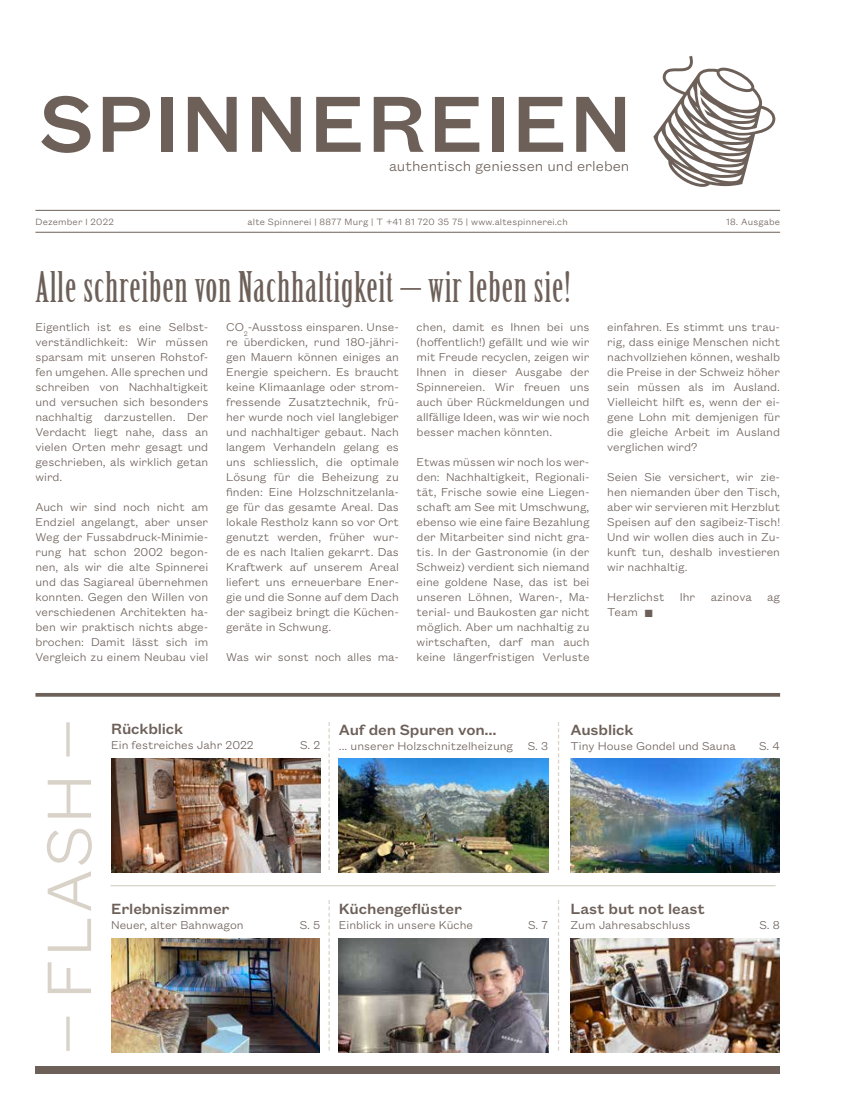
<style>
.page{position:relative;width:867px;height:1120px;background:#fff}
.page>*{position:absolute;margin:0;border:0;box-sizing:border-box;transform-origin:0 0}
.t1{font:500 87.25px "Founders Grotesk Text";letter-spacing:.02em;color:#6d6059}
.t2{font:300 68.88px "Founders Grotesk Text";letter-spacing:.03em;color:#d9d2c8}
.t3{font:41.25px "Birch Std";letter-spacing:.025em;color:#6d6059}
.t4{font:500 16.25px "Founders Grotesk Text";letter-spacing:-.01em;color:#6d6059}
.t5{font:300 15.62px "Founders Grotesk Text";color:#6d6059}
.t6{font:300 12.5px/15px "Founders Grotesk Text";color:#6d6059;text-align:justify}
.t7{font:300 10px "Founders Grotesk Text";letter-spacing:.02em;color:#6d6059}
</style>
<div class="page">
<hr style="left:35px;top:210px;width:745px;height:1px;background:#6d6059">
<hr style="left:35px;top:232px;width:745px;height:1px;background:#6d6059">
<svg style="left:35px;top:693px;width:745px;height:4px;background:#776b64"></svg>
<svg style="left:558px;top:900px;width:1px;height:150px"></svg>
<svg style="left:328px;top:900px;width:2px;height:150px"></svg>
<svg style="left:558px;top:722px;width:1px;height:148px"></svg>
<svg style="left:328px;top:722px;width:2px;height:148px"></svg>
<img style="left:111px;top:939px;width:208px;height:113px">
<hr style="left:111px;top:885px;width:664px;height:1px;background:#d9d2c8">
<div style="left:35px;top:1066px;width:745px;height:7px;background:#6d6059"></div>
<svg style="left:66px;top:722px;width:4px;height:34px"></svg>
<svg style="left:66px;top:1016px;width:4px;height:35px"></svg>
<img style="left:339px;top:939px;width:209px;height:113px">
<svg style="left:653px;top:56px;width:122px;height:131px"></svg>
<img style="left:570px;top:939px;width:209px;height:113px">
<img style="left:339px;top:758px;width:209px;height:114px">
<img style="left:570px;top:758px;width:209px;height:114px">
<img style="left:111px;top:758px;width:209px;height:114px">
<h1 class="t1" style="left:39px;top:64px;width:594px">SPINNEREIEN</h1>
<p class="t5" style="left:389px;top:156px;width:242px">authentisch geniessen und erleben</p>
<p class="t7" style="left:35px;top:215px;width:80px">Dezember l 2022</p>
<p class="t7" style="left:247px;top:215px;width:321px">alte Spinnerei | 8877 Murg | T +41 81 720 35 75 | www.altespinnerei.ch</p>
<p class="t7" style="left:726px;top:215px;width:55px">18. Ausgabe</p>
<h3 class="t3" style="left:35px;top:264px;width:536px">Alle schreiben von Nachhaltigkeit – wir leben sie!</h3>
<p class="t6" style="left:35px;top:319px;width:174px">Eigentlich ist es eine Selbst&shy;verständlichkeit: Wir müssen sparsam mit unseren Rohstof&shy;fen umgehen. Alle sprechen und schreiben von Nachhaltigkeit und versuchen sich besonders nachhaltig darzustellen. Der Verdacht liegt nahe, dass an vielen Orten mehr gesagt und geschrieben, als wirklich getan wird.</p>
<p class="t6" style="left:35px;top:499px;width:174px">Auch wir sind noch nicht am Endziel angelangt, aber unser Weg der Fussabdruck-Minimie&shy;rung hat schon 2002 begon&shy;nen, als wir die alte Spinnerei und das Sagiareal übernehmen konnten. Gegen den Willen von verschiedenen Architekten ha&shy;ben wir praktisch nichts abge&shy;brochen: Damit lässt sich im Vergleich zu einem Neubau viel</p>
<p class="t6" style="left:226px;top:319px;width:174px">CO<sub>2</sub>-Ausstoss einsparen. Unse&shy;re überdicken, rund 180-jähri&shy;gen Mauern können einiges an Energie speichern. Es braucht keine Klimaanlage oder strom&shy;fressende Zusatztechnik, frü&shy;her wurde noch viel langlebiger und nachhaltiger gebaut. Nach langem Verhandeln gelang es uns schliesslich, die optimale Lösung für die Beheizung zu finden: Eine Holzschnitzelanla&shy;ge für das gesamte Areal. Das lokale Restholz kann so vor Ort genutzt werden, früher wur&shy;de es nach Italien gekarrt. Das Kraftwerk auf unserem Areal liefert uns erneuerbare Ener&shy;gie und die Sonne auf dem Dach der sagibeiz bringt die Küchen&shy;geräte in Schwung.</p>
<p class="t6" style="left:226px;top:649px;width:174px">Was wir sonst noch alles ma-</p>
<p class="t6" style="left:416px;top:319px;width:174px">chen, damit es Ihnen bei uns (hoffentlich!) gefällt und wie wir mit Freude recyclen, zeigen wir Ihnen in dieser Ausgabe der Spinnereien. Wir freuen uns auch über Rückmeldungen und allfällige Ideen, was wir wie noch besser machen könnten.</p>
<p class="t6" style="left:416px;top:454px;width:174px">Etwas müssen wir noch los wer&shy;den: Nachhaltigkeit, Regionali&shy;tät, Frische sowie eine Liegen&shy;schaft am See mit Umschwung, ebenso wie eine faire Bezahlung der Mitarbeiter sind nicht gra&shy;tis. In der Gastronomie (in der Schweiz) verdient sich niemand eine goldene Nase, das ist bei unseren Löhnen, Waren-, Ma&shy;terial- und Baukosten gar nicht möglich. Aber um nachhaltig zu wirtschaften, darf man auch keine längerfristigen Verluste</p>
<p class="t6" style="left:607px;top:319px;width:174px">einfahren. Es stimmt uns trau&shy;rig, dass einige Menschen nicht nachvollziehen können, weshalb die Preise in der Schweiz höher sein müssen als im Ausland.<br>Vielleicht hilft es, wenn der ei&shy;gene Lohn mit demjenigen für die gleiche Arbeit im Ausland verglichen wird?</p>
<p class="t6" style="left:607px;top:469px;width:174px">Seien Sie versichert, wir zie&shy;hen niemanden über den Tisch, aber wir servieren mit Herzblut Speisen auf den sagibeiz-Tisch!<br>Und wir wollen dies auch in Zu&shy;kunft tun, deshalb investieren wir nachhaltig.</p>
<p class="t6" style="left:607px;top:589px;width:174px">Herzlichst Ihr azinova ag<br>Team ■</p>
<h2 class="t2" style="left:23px;top:999px;width:226px;rotate:-90deg">FLASH</h2>
<h3 class="t4" style="left:111px;top:717px;width:74px">Rückblick</h3>
<p class="t6" style="left:111px;top:736px;width:144px">Ein festreiches Jahr 2022</p>
<p class="t6" style="left:300px;top:736px;width:22px">S. 2</p>
<h3 class="t4" style="left:339px;top:718px;width:159px">Auf den Spuren von...</h3>
<p class="t6" style="left:339px;top:737px;width:211px">... unserer Holzschnitzelheizung S. 3</p>
<h3 class="t4" style="left:111px;top:897px;width:120px">Erlebniszimmer</h3>
<p class="t6" style="left:111px;top:916px;width:134px">Neuer, alter Bahnwagon</p>
<p class="t6" style="left:300px;top:916px;width:22px">S. 5</p>
<h3 class="t4" style="left:339px;top:897px;width:125px">Küchengeflüster</h3>
<p class="t6" style="left:339px;top:916px;width:136px">Einblick in unsere Küche</p>
<p class="t6" style="left:528px;top:916px;width:21px">S. 7</p>
<h3 class="t4" style="left:570px;top:718px;width:64px">Ausblick</h3>
<p class="t6" style="left:570px;top:737px;width:167px">Tiny House Gondel und Sauna</p>
<p class="t6" style="left:759px;top:737px;width:22px">S. 4</p>
<h3 class="t4" style="left:570px;top:897px;width:136px">Last but not least</h3>
<p class="t6" style="left:570px;top:916px;width:121px">Zum Jahresabschluss</p>
<p class="t6" style="left:759px;top:916px;width:22px">S. 8</p>
</div>
